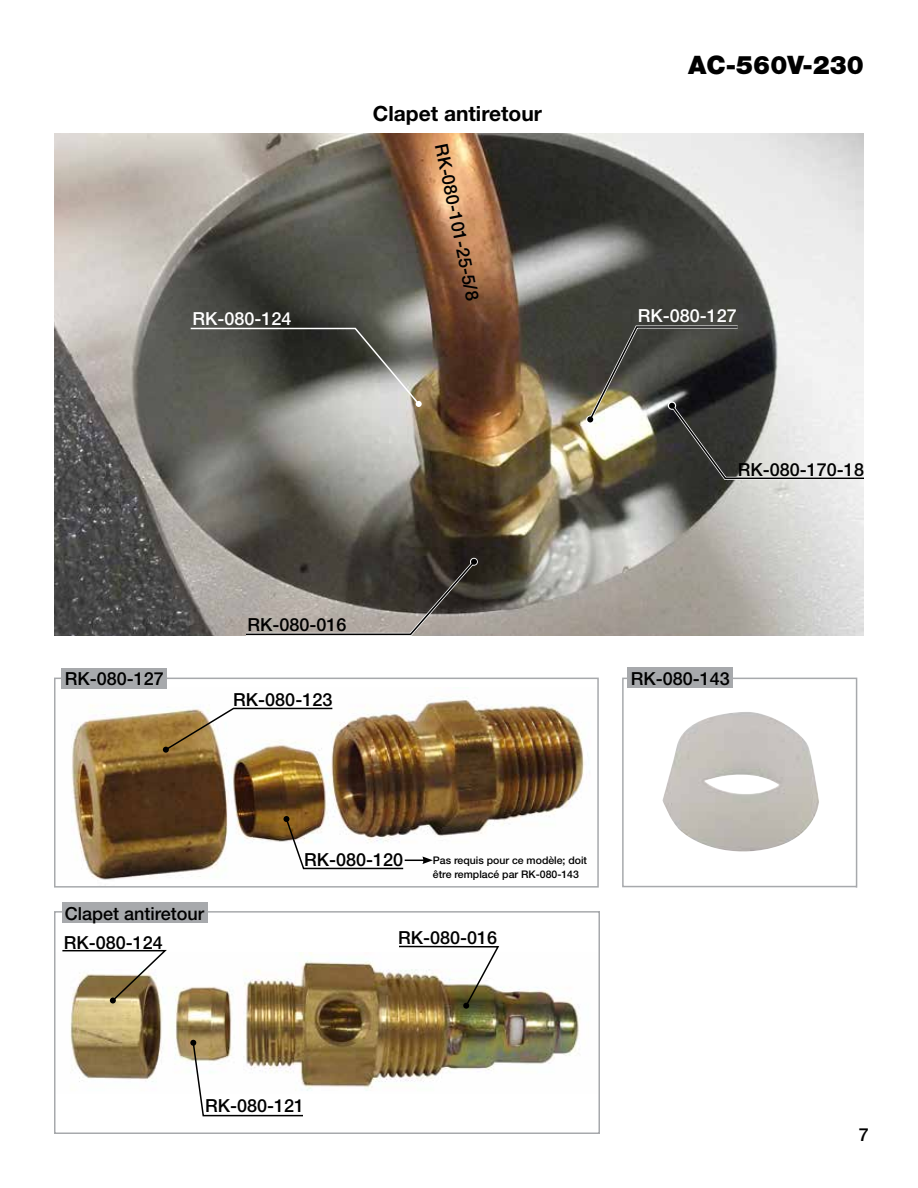
<style>
.page{position:relative;width:918px;height:1188px;background:#fff}
.page>*{position:absolute;margin:0;border:0;box-sizing:border-box;transform-origin:0 0}
.t1{font:900 25.5px "Helvetica Neue";color:#000}
.t2{font:700 21px "Helvetica Neue";color:#000}
.t3{font:500 18px "Helvetica Neue";color:#000}
.t4{font:500 18px "Helvetica Neue";color:#fff}
.t5{font:500 10.5px/13.5px "Helvetica Neue";color:#000}
</style>
<div class="page">
<img style="left:54px;top:134px;width:810px;height:502px">
<img style="left:61px;top:688px;width:527px;height:192px">
<div style="left:54px;top:678px;width:545px;height:210px;border:2px solid #a7a9ac"></div>
<svg style="left:622px;top:677px;width:236px;height:211px"></svg>
<img style="left:54px;top:910px;width:546px;height:224px">
<svg style="left:189px;top:327px;width:233px;height:80px;background:#666660"></svg>
<svg style="left:163px;top:707px;width:171px;height:46px"></svg>
<div style="left:62px;top:668px;width:105px;height:20px;background:#a7a9ac"></div>
<div style="left:628px;top:668px;width:105px;height:20px;background:#a7a9ac"></div>
<svg style="left:283px;top:816px;width:150px;height:54px"></svg>
<svg style="left:61px;top:949px;width:108px;height:55px"></svg>
<svg style="left:190px;top:1040px;width:115px;height:77px"></svg>
<svg style="left:397px;top:945px;width:104px;height:64px"></svg>
<svg style="left:585px;top:324px;width:279px;height:157px"></svg>
<svg style="left:243px;top:556px;width:237px;height:80px;background:#6f6a64"></svg>
<div style="left:62px;top:902px;width:145px;height:20px;background:#a7a9ac"></div>
<p class="t2" style="left:373px;top:101px;width:171px">Clapet antiretour</p>
<p class="t3" style="left:452px;top:142px;width:161px;rotate:79deg">RK-080-101-25-5/8</p>
<h1 class="t1" style="left:688px;top:49px;width:177px">AC-560V-230</h1>
<p class="t4" style="left:192px;top:307px;width:101px">RK-080-124</p>
<p class="t4" style="left:638px;top:305px;width:101px">RK-080-127</p>
<p class="t3" style="left:738px;top:458px;width:128px">RK-080-170-18</p>
<p class="t3" style="left:248px;top:613px;width:101px">RK-080-016</p>
<p class="t3" style="left:65px;top:668px;width:101px">RK-080-127</p>
<p class="t3" style="left:631px;top:667px;width:101px">RK-080-143</p>
<p class="t3" style="left:233px;top:689px;width:101px">RK-080-123</p>
<p class="t3" style="left:65px;top:902px;width:141px">Clapet antiretour</p>
<p class="t3" style="left:64px;top:931px;width:101px">RK-080-124</p>
<p class="t3" style="left:304px;top:849px;width:101px">RK-080-120</p>
<p class="t5" style="left:433px;top:854px;width:156px">Pas requis pour ce modèle; doit être remplacé par RK-080-143</p>
<p class="t3" style="left:398px;top:927px;width:101px">RK-080-016</p>
<p class="t3" style="left:205px;top:1095px;width:101px">RK-080-121</p>
<p class="t3" style="left:859px;top:1124px;width:12px">7</p>
</div>
